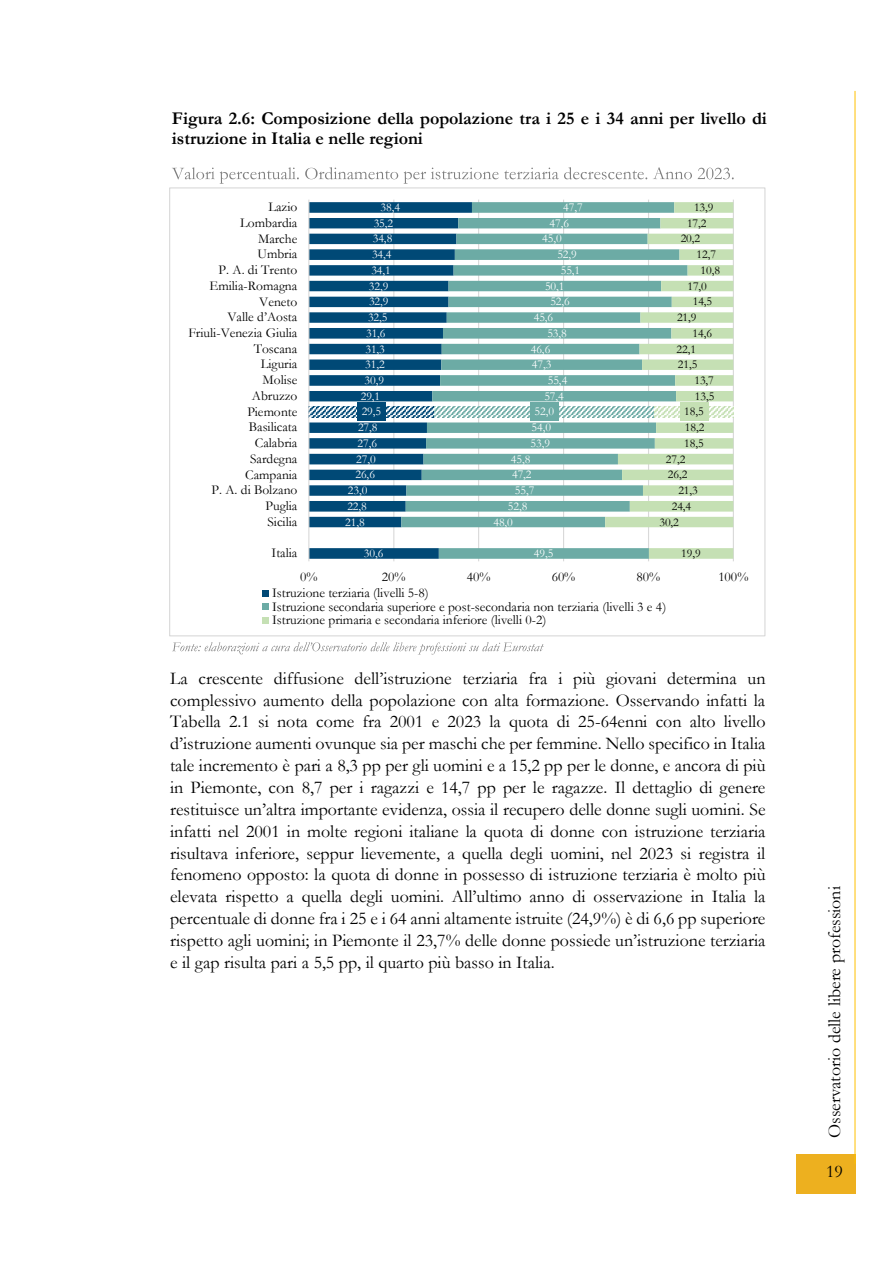
<style>
.page{position:relative;width:893px;height:1263px;background:#fff}
.page>*{position:absolute;margin:0;border:0;box-sizing:border-box;transform-origin:0 0}
.t1{font:18px/21.9px "Garamond";color:#000;text-align:justify}
.t2{font:700 18px/20.4px "Garamond";color:#000}
.t3{font:13.5px/13.6px "Garamond";color:#000}
.t4{font:12px "Garamond";letter-spacing:-.005em;color:#fff}
.t5{font:12px "Garamond";letter-spacing:-.005em;color:#000}
</style>
<div class="page">
<div style="left:797px;top:1154px;width:59px;height:40px;background:#edb01f"></div>
<hr style="left:855px;top:91px;width:1px;height:1073px;background:#ffc000">
<svg style="left:172px;top:167px;width:562px;height:17px"></svg>
<svg style="left:172px;top:642px;width:372px;height:13px"></svg>
<hr style="left:393px;top:200px;width:1px;height:361px;background:#d9d9d9">
<hr style="left:478px;top:200px;width:1px;height:361px;background:#d9d9d9">
<hr style="left:563px;top:200px;width:1px;height:361px;background:#d9d9d9">
<hr style="left:648px;top:200px;width:1px;height:361px;background:#d9d9d9">
<hr style="left:733px;top:200px;width:1px;height:361px;background:#d9d9d9">
<svg style="left:309px;top:202px;width:92px;height:357px;fill:#004976"></svg>
<svg style="left:401px;top:202px;width:204px;height:357px;fill:#6caba5"></svg>
<svg style="left:605px;top:202px;width:128px;height:357px"></svg>
<hr style="left:308px;top:200px;width:1px;height:361px;background:#d9d9d9">
<div style="left:357px;top:403px;width:29px;height:18px;background:#004976"></div>
<div style="left:530px;top:403px;width:29px;height:18px;background:#6caba5"></div>
<div style="left:680px;top:403px;width:28px;height:18px;background:#c5e0b4"></div>
<div style="left:262px;top:590px;width:7px;height:7px;background:#004976"></div>
<div style="left:262px;top:603px;width:7px;height:7px;background:#6caba5"></div>
<div style="left:262px;top:617px;width:7px;height:7px;background:#c5e0b4"></div>
<p class="t2" style="left:172px;top:108px;width:597px">Figura 2.6: Composizione della popolazione tra i 25 e i 34 anni per livello di istruzione in Italia e nelle regioni</p>
<p class="t3" style="left:268px;top:200px;width:31px">Lazio</p>
<p class="t4" style="left:381px;top:199px;width:21px">38,4</p>
<p class="t4" style="left:563px;top:199px;width:21px">47,7</p>
<p class="t5" style="left:694px;top:199px;width:21px">13,9</p>
<p class="t3" style="left:240px;top:215px;width:59px">Lombardia</p>
<p class="t4" style="left:374px;top:215px;width:21px">35,2</p>
<p class="t4" style="left:549px;top:215px;width:21px">47,6</p>
<p class="t5" style="left:687px;top:215px;width:21px">17,2</p>
<p class="t3" style="left:258px;top:231px;width:41px">Marche</p>
<p class="t4" style="left:373px;top:231px;width:21px">34,8</p>
<p class="t4" style="left:542px;top:231px;width:21px">45,0</p>
<p class="t5" style="left:681px;top:231px;width:21px">20,2</p>
<p class="t3" style="left:257px;top:247px;width:41px">Umbria</p>
<p class="t4" style="left:372px;top:246px;width:21px">34,4</p>
<p class="t4" style="left:557px;top:246px;width:21px">52,9</p>
<p class="t5" style="left:697px;top:246px;width:21px">12,7</p>
<p class="t3" style="left:219px;top:263px;width:80px">P. A. di Trento</p>
<p class="t4" style="left:371px;top:262px;width:21px">34,1</p>
<p class="t4" style="left:561px;top:262px;width:21px">55,1</p>
<p class="t5" style="left:701px;top:262px;width:21px">10,8</p>
<p class="t3" style="left:210px;top:278px;width:89px">Emilia-Romagna</p>
<p class="t4" style="left:369px;top:278px;width:21px">32,9</p>
<p class="t4" style="left:545px;top:278px;width:21px">50,1</p>
<p class="t5" style="left:687px;top:278px;width:21px">17,0</p>
<p class="t3" style="left:259px;top:294px;width:40px">Veneto</p>
<p class="t4" style="left:369px;top:293px;width:21px">32,9</p>
<p class="t4" style="left:550px;top:293px;width:21px">52,6</p>
<p class="t5" style="left:693px;top:293px;width:21px">14,5</p>
<p class="t3" style="left:227px;top:310px;width:71px">Valle d’Aosta</p>
<p class="t4" style="left:368px;top:309px;width:21px">32,5</p>
<p class="t4" style="left:534px;top:309px;width:21px">45,6</p>
<p class="t5" style="left:677px;top:309px;width:21px">21,9</p>
<p class="t3" style="left:188px;top:326px;width:111px">Friuli-Venezia Giulia</p>
<p class="t4" style="left:366px;top:325px;width:21px">31,6</p>
<p class="t4" style="left:547px;top:325px;width:21px">53,8</p>
<p class="t5" style="left:693px;top:325px;width:21px">14,6</p>
<p class="t3" style="left:254px;top:341px;width:45px">Toscana</p>
<p class="t4" style="left:365px;top:341px;width:21px">31,3</p>
<p class="t4" style="left:531px;top:341px;width:21px">46,6</p>
<p class="t5" style="left:677px;top:341px;width:21px">22,1</p>
<p class="t3" style="left:261px;top:357px;width:38px">Liguria</p>
<p class="t4" style="left:365px;top:356px;width:21px">31,2</p>
<p class="t4" style="left:532px;top:356px;width:21px">47,3</p>
<p class="t5" style="left:678px;top:356px;width:21px">21,5</p>
<p class="t3" style="left:263px;top:373px;width:36px">Molise</p>
<p class="t4" style="left:365px;top:372px;width:21px">30,9</p>
<p class="t4" style="left:548px;top:372px;width:21px">55,4</p>
<p class="t5" style="left:694px;top:372px;width:21px">13,7</p>
<p class="t3" style="left:252px;top:388px;width:47px">Abruzzo</p>
<p class="t4" style="left:361px;top:388px;width:21px">29,1</p>
<p class="t4" style="left:544px;top:388px;width:21px">57,4</p>
<p class="t5" style="left:695px;top:388px;width:21px">13,5</p>
<p class="t3" style="left:247px;top:404px;width:52px">Piemonte</p>
<p class="t4" style="left:362px;top:404px;width:21px">29,5</p>
<p class="t4" style="left:535px;top:404px;width:21px">52,0</p>
<p class="t5" style="left:684px;top:404px;width:21px">18,5</p>
<p class="t3" style="left:249px;top:420px;width:50px">Basilicata</p>
<p class="t4" style="left:358px;top:419px;width:21px">27,8</p>
<p class="t4" style="left:532px;top:419px;width:21px">54,0</p>
<p class="t5" style="left:685px;top:419px;width:21px">18,2</p>
<p class="t3" style="left:255px;top:436px;width:44px">Calabria</p>
<p class="t4" style="left:358px;top:435px;width:21px">27,6</p>
<p class="t4" style="left:531px;top:435px;width:21px">53,9</p>
<p class="t5" style="left:684px;top:435px;width:21px">18,5</p>
<p class="t3" style="left:250px;top:451px;width:49px">Sardegna</p>
<p class="t4" style="left:356px;top:451px;width:21px">27,0</p>
<p class="t4" style="left:511px;top:451px;width:21px">45,8</p>
<p class="t5" style="left:666px;top:451px;width:21px">27,2</p>
<p class="t3" style="left:245px;top:467px;width:54px">Campania</p>
<p class="t4" style="left:355px;top:466px;width:21px">26,6</p>
<p class="t4" style="left:512px;top:466px;width:21px">47,2</p>
<p class="t5" style="left:668px;top:466px;width:21px">26,2</p>
<p class="t3" style="left:211px;top:483px;width:87px">P. A. di Bolzano</p>
<p class="t4" style="left:348px;top:482px;width:21px">23,0</p>
<p class="t4" style="left:515px;top:482px;width:21px">55,7</p>
<p class="t5" style="left:678px;top:482px;width:21px">21,3</p>
<p class="t3" style="left:265px;top:499px;width:33px">Puglia</p>
<p class="t4" style="left:347px;top:498px;width:21px">22,8</p>
<p class="t4" style="left:508px;top:498px;width:21px">52,8</p>
<p class="t5" style="left:672px;top:498px;width:21px">24,4</p>
<p class="t3" style="left:267px;top:514px;width:31px">Sicilia</p>
<p class="t4" style="left:345px;top:514px;width:21px">21,8</p>
<p class="t4" style="left:493px;top:514px;width:21px">48,0</p>
<p class="t5" style="left:659px;top:514px;width:21px">30,2</p>
<p class="t3" style="left:272px;top:546px;width:27px">Italia</p>
<p class="t4" style="left:364px;top:545px;width:21px">30,6</p>
<p class="t4" style="left:534px;top:545px;width:21px">49,5</p>
<p class="t5" style="left:681px;top:545px;width:21px">19,9</p>
<p class="t3" style="left:300px;top:569px;width:19px">0%</p>
<p class="t3" style="left:382px;top:569px;width:25px">20%</p>
<p class="t3" style="left:467px;top:569px;width:25px">40%</p>
<p class="t3" style="left:552px;top:569px;width:25px">60%</p>
<p class="t3" style="left:637px;top:569px;width:25px">80%</p>
<p class="t3" style="left:718px;top:569px;width:32px">100%</p>
<p class="t3" style="left:272px;top:586px;width:396px">Istruzione terziaria (livelli 5-8)<br>Istruzione secondaria superiore e post-secondaria non terziaria (livelli 3 e 4)<br>Istruzione primaria e secondaria inferiore (livelli 0-2)</p>
<p class="t1" style="left:170px;top:667px;width:597px">La crescente diffusione dell’istruzione terziaria fra i più giovani determina un complessivo aumento della popolazione con alta formazione. Osservando infatti la Tabella 2.1 si nota come fra 2001 e 2023 la quota di 25-64enni con alto livello d’istruzione aumenti ovunque sia per maschi che per femmine. Nello specifico in Italia tale incremento è pari a 8,3 pp per gli uomini e a 15,2 pp per le donne, e ancora di più in Piemonte, con 8,7 per i ragazzi e 14,7 pp per le ragazze. Il dettaglio di genere restituisce un’altra importante evidenza, ossia il recupero delle donne sugli uomini. Se infatti nel 2001 in molte regioni italiane la quota di donne con istruzione terziaria risultava inferiore, seppur lievemente, a quella degli uomini, nel 2023 si registra il fenomeno opposto: la quota di donne in possesso di istruzione terziaria è molto più elevata rispetto a quella degli uomini. All’ultimo anno di osservazione in Italia la percentuale di donne fra i 25 e i 64 anni altamente istruite (24,9%) è di 6,6 pp superiore rispetto agli uomini; in Piemonte il 23,7% delle donne possiede un’istruzione terziaria e il gap risulta pari a 5,5 pp, il quarto più basso in Italia.</p>
<p class="t1" style="left:823px;top:1138px;width:253px;rotate:-90deg">Osservatorio delle libere professioni</p>
<p class="t1" style="left:826px;top:1160px;width:18px">19</p>
</div>
